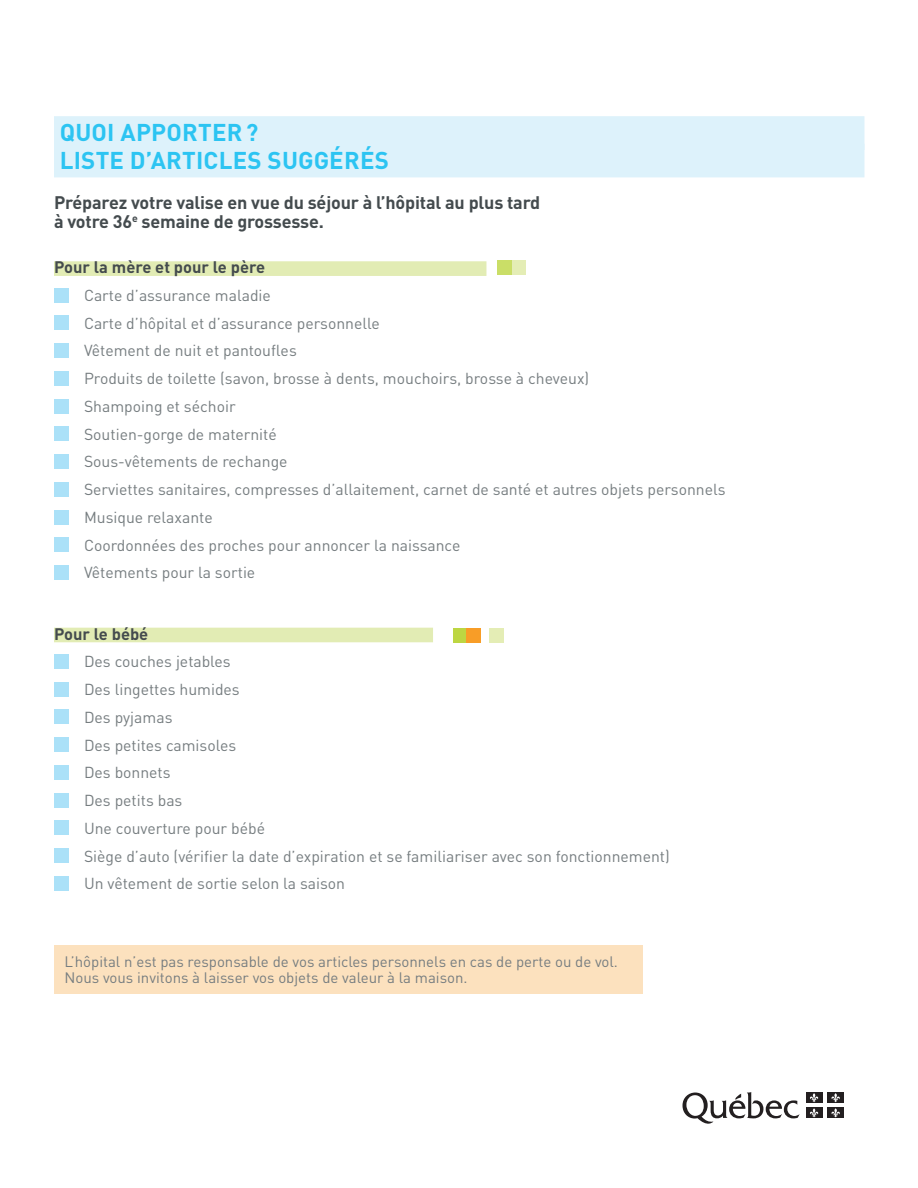
<style>
.page{position:relative;width:918px;height:1188px;background:#fff}
.page>*{position:absolute;margin:0;border:0;box-sizing:border-box;transform-origin:0 0}
.t1{font:700 24px/27.5px "DIN Pro";letter-spacing:.01em;color:#2cc4f2}
.t2{font:700 18px/19.5px "DIN Pro";letter-spacing:-.01em;color:#444b4e}
.t3{font:700 16.5px "DIN Pro";color:#444b4e}
.t4{font:15.75px/27.8px "DIN Pro";color:#767d80}
.t5{font:15px/16.5px "DIN Pro";color:#767d80}
</style>
<div class="page">
<div style="left:54px;top:116px;width:810px;height:34px;background:#ddf2fb"></div>
<div style="left:54px;top:144px;width:810px;height:33px;background:#ddf2fb"></div>
<div style="left:54px;top:261px;width:432px;height:15px;background:#e2ecb4"></div>
<div style="left:54px;top:288px;width:15px;height:14px;background:#abe1f8"></div>
<div style="left:54px;top:316px;width:15px;height:14px;background:#abe1f8"></div>
<div style="left:54px;top:343px;width:15px;height:15px;background:#abe1f8"></div>
<div style="left:54px;top:371px;width:15px;height:15px;background:#abe1f8"></div>
<div style="left:54px;top:399px;width:15px;height:14px;background:#abe1f8"></div>
<div style="left:54px;top:427px;width:15px;height:14px;background:#abe1f8"></div>
<div style="left:54px;top:454px;width:15px;height:15px;background:#abe1f8"></div>
<div style="left:54px;top:482px;width:15px;height:15px;background:#abe1f8"></div>
<div style="left:54px;top:510px;width:15px;height:14px;background:#abe1f8"></div>
<div style="left:54px;top:538px;width:15px;height:14px;background:#abe1f8"></div>
<div style="left:54px;top:565px;width:15px;height:15px;background:#abe1f8"></div>
<div style="left:497px;top:260px;width:14px;height:15px;background:#cade67"></div>
<div style="left:511px;top:260px;width:15px;height:15px;background:#e4edb5"></div>
<div style="left:54px;top:945px;width:589px;height:49px;background:#fce1be"></div>
<svg style="left:683px;top:1092px;width:117px;height:32px"></svg>
<div style="left:806px;top:1093px;width:16px;height:10px;background:#231f20"></div>
<svg style="left:810px;top:1093px;width:9px;height:9px"></svg>
<div style="left:827px;top:1093px;width:17px;height:10px;background:#231f20"></div>
<svg style="left:831px;top:1093px;width:9px;height:9px"></svg>
<div style="left:806px;top:1108px;width:16px;height:10px;background:#231f20"></div>
<svg style="left:810px;top:1108px;width:9px;height:9px"></svg>
<div style="left:827px;top:1108px;width:17px;height:10px;background:#231f20"></div>
<svg style="left:831px;top:1108px;width:9px;height:9px"></svg>
<div style="left:54px;top:628px;width:379px;height:14px;background:#e2ecb4"></div>
<div style="left:54px;top:654px;width:15px;height:15px;background:#abe1f8"></div>
<div style="left:54px;top:682px;width:15px;height:15px;background:#abe1f8"></div>
<div style="left:54px;top:710px;width:15px;height:14px;background:#abe1f8"></div>
<div style="left:54px;top:737px;width:15px;height:15px;background:#abe1f8"></div>
<div style="left:54px;top:765px;width:15px;height:15px;background:#abe1f8"></div>
<div style="left:54px;top:793px;width:15px;height:15px;background:#abe1f8"></div>
<div style="left:54px;top:821px;width:15px;height:14px;background:#abe1f8"></div>
<div style="left:54px;top:848px;width:15px;height:15px;background:#abe1f8"></div>
<div style="left:54px;top:876px;width:15px;height:15px;background:#abe1f8"></div>
<div style="left:453px;top:628px;width:14px;height:15px;background:#bdd642"></div>
<div style="left:467px;top:628px;width:14px;height:15px;background:#f89d27"></div>
<div style="left:489px;top:628px;width:15px;height:15px;background:#e4edb5"></div>
<h1 class="t1" style="left:60px;top:118px;width:331px">QUOI APPORTER?<br>LISTE D’ARTICLES SUGGÉRÉS</h1>
<p class="t2" style="left:54px;top:192px;width:488px">Préparez votre valise en vue du séjour à l’hôpital au plus tard à votre 36<sup>e</sup> semaine de grossesse.</p>
<p class="t3" style="left:54px;top:256px;width:213px">Pour la mère et pour le père</p>
<p class="t4" style="left:84px;top:281px;width:643px">Carte d’assurance maladie<br>Carte d’hôpital et d’assurance personnelle<br>Vêtement de nuit et pantoufles<br>Produits de toilette (savon, brosse à dents, mouchoirs, brosse à cheveux)<br>Shampoing et séchoir<br>Soutien-gorge de maternité<br>Sous-vêtements de rechange<br>Serviettes sanitaires, compresses d’allaitement, carnet de santé et autres objets personnels Musique relaxante<br>Coordonnées des proches pour annoncer la naissance<br>Vêtements pour la sortie</p>
<p class="t3" style="left:54px;top:622px;width:96px">Pour le bébé</p>
<p class="t4" style="left:84px;top:647px;width:587px">Des couches jetables<br>Des lingettes humides<br>Des pyjamas<br>Des petites camisoles<br>Des bonnets<br>Des petits bas<br>Une couverture pour bébé<br>Siège d’auto (vérifier la date d’expiration et se familiariser avec son fonctionnement)<br>Un vêtement de sortie selon la saison</p>
<p class="t5" style="left:64px;top:953px;width:555px">L’hôpital n’est pas responsable de vos articles personnels en cas de perte ou de vol.<br>Nous vous invitons à laisser vos objets de valeur à la maison.</p>
</div>
